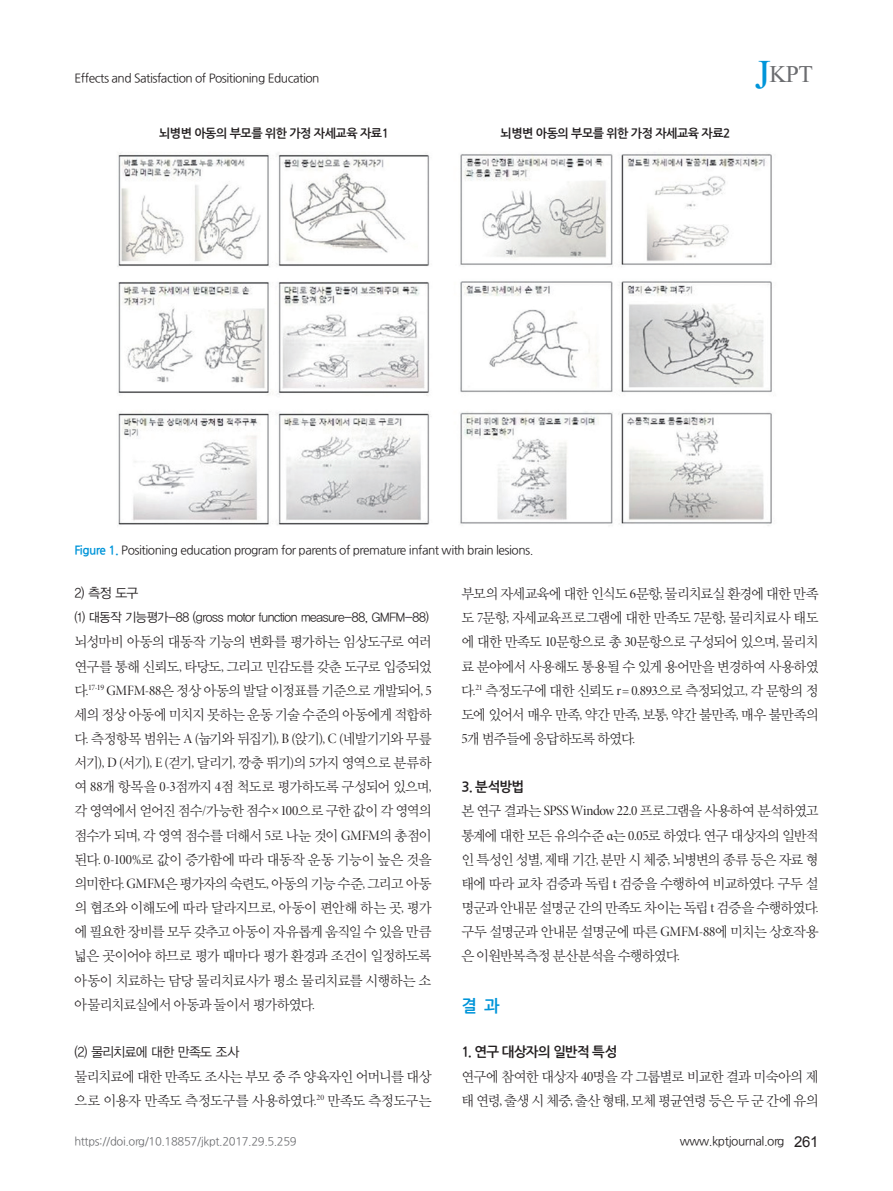
<style>
.page{position:relative;width:893px;height:1191px;background:#fff}
.page>*{position:absolute;margin:0;border:0;box-sizing:border-box;transform-origin:0 0}
.t1{font:30px "Aparajita";color:#6c6d70}
.t2{font:16.5px "Nanum Gothic OTF Bold";color:#0095d9}
.t3{font:14.25px/24.2px "YDVY Mj O32";letter-spacing:-.055em;color:#231f20;text-align:justify;scale:.96 1}
.t4{font:13.5px "YDVYGO32";letter-spacing:-.05em;color:#231f20;scale:.95 1}
.t5{font:13.5px "Nanum Gothic OTF Bold";letter-spacing:-.03em;color:#231f20}
.t6{font:12.75px "YDVYGO32";letter-spacing:-.025em;color:#231f20;scale:.95 1}
.t7{font:12px "Nanum Gothic OTF";letter-spacing:-.04em;color:#231f20}
.t8{font:12px "Nanum Gothic OTF Bold";letter-spacing:-.04em;color:#231f20}
.t9{font:11.25px "Nanum Gothic OTF";letter-spacing:-.03em;color:#6c6d70}
.s1{font-size:51px;color:#0095d9}
.s2{font-family:"Nanum Gothic OTF Bold";color:#0095d9}
.s3{font-family:"Minion Pro Disp"}
.s4{font-family:"Minion Pro";font-size:13.5px}
.s5{font-family:"Arial";font-size:15px}
</style>
<div class="page">
<img style="left:117px;top:153px;width:313px;height:373px">
<img style="left:460px;top:154px;width:312px;height:372px">
<p class="t7" style="left:74px;top:71px;width:247px">Effects and Satisfaction of Positioning Education</p>
<p class="t8" style="left:159px;top:127px;width:231px">뇌병변 아동의 부모를 위한 가정 자세교육 자료1</p>
<p class="t8" style="left:501px;top:127px;width:231px">뇌병변 아동의 부모를 위한 가정 자세교육 자료2</p>
<p class="t1" style="left:755px;top:60px;width:60px"><span class="s1">J</span>KPT</p>
<p class="t7" style="left:74px;top:543px;width:461px"><span class="s2">Figure 1.</span> Positioning education program for parents of premature infant with brain lesions.</p>
<p class="t4" style="left:74px;top:584px;width:69px">2) 측정 도구</p>
<p class="t6" style="left:74px;top:608px;width:375px">(1) 대동작 기능평가-88 (gross motor function measure-88, GMFM-88)</p>
<p class="t3" style="left:74px;top:629px;width:374px">뇌성마비 아동의 대동작 기능의 변화를 평가하는 임상도구로 여러 연구를 통해 신뢰도<span class="s3">,</span> 타당도<span class="s3">,</span> 그리고 민감도를 갖춘 도구로 입증되었 다<span class="s3">.</span><sup>17-19</sup> <span class="s3">GMFM-88</span>은 정상 아동의 발달 이정표를 기준으로 개발되어<span class="s3">, 5 </span>세의정상아동에미치지못하는운동기술수준의아동에게적합하 다<span class="s3">.</span> 측정항목 범위는 <span class="s3">A (</span>눕기와 뒤집기<span class="s3">), B (</span>앉기<span class="s3">), C (</span>네발기기와 무릎 서기<span class="s3">), D (</span>서기<span class="s3">), E (</span>걷기<span class="s3">,</span> 달리기<span class="s3">,</span> 깡충 뛰기<span class="s3">)</span>의 <span class="s3">5</span>가지 영역으로 분류하 여 <span class="s3">88</span>개 항목을 <span class="s3">0-3</span>점까지 <span class="s3">4</span>점 척도로 평가하도록 구성되어 있으며<span class="s3">, </span>각 영역에서 얻어진 점수<span class="s3">/</span>가능한 점수<span class="s4">×</span> <span class="s3">100</span>으로 구한 값이 각 영역의 점수가 되며<span class="s3">,</span> 각 영역 점수를 더해서 <span class="s3">5</span>로 나눈 것이 <span class="s3">GMFM</span>의 총점이 된다<span class="s3">. 0-100%</span>로 값이 증가함에 따라 대동작 운동 기능이 높은 것을 의미한다<span class="s3">. GMFM</span>은 평가자의 숙련도<span class="s3">,</span> 아동의 기능 수준<span class="s3">,</span> 그리고 아동 의 협조와 이해도에 따라 달라지므로<span class="s3">,</span> 아동이 편안해 하는 곳<span class="s3">,</span> 평가 에 필요한 장비를 모두 갖추고 아동이 자유롭게 움직일 수 있을 만큼 넓은 곳이어야 하므로 평가 때마다 평가 환경과 조건이 일정하도록 아동이 치료하는 담당 물리치료사가 평소 물리치료를 시행하는 소 아물리치료실에서 아동과 둘이서 평가하였다<span class="s3">.</span></p>
<p class="t4" style="left:74px;top:1043px;width:175px">(2) 물리치료에 대한 만족도 조사</p>
<p class="t3" style="left:74px;top:1064px;width:374px">물리치료에 대한 만족도 조사는 부모 중 주 양육자인 어머니를 대상 으로 이용자 만족도 측정도구를 사용하였다<span class="s3">.</span><sup>20</sup> 만족도 측정도구는</p>
<p class="t9" style="left:74px;top:1134px;width:224px">https://doi.org/10.18857/jkpt.2017.29.5.259</p>
<p class="t3" style="left:461px;top:581px;width:374px">부모의 자세교육에 대한 인식도 <span class="s3">6</span>문항<span class="s3">,</span> 물리치료실 환경에 대한 만족 도 <span class="s3">7</span>문항<span class="s3">,</span> 자세교육프로그램에 대한 만족도 <span class="s3">7</span>문항<span class="s3">,</span> 물리치료사 태도 에 대한 만족도 <span class="s3">10</span>문항으로 총 <span class="s3">30</span>문항으로 구성되어 있으며<span class="s3">,</span> 물리치 료 분야에서 사용해도 통용될 수 있게 용어만을 변경하여 사용하였 다<span class="s3">.</span><sup>21</sup> 측정도구에 대한 신뢰도 <span class="s3">r= 0.893</span>으로 측정되었고<span class="s3">,</span> 각 문항의 정 도에 있어서 매우 만족<span class="s3">,</span> 약간 만족<span class="s3">,</span> 보통<span class="s3">,</span> 약간 불만족<span class="s3">,</span> 매우 불만족의 <span class="s3">5</span>개 범주들에 응답하도록 하였다<span class="s3">.</span></p>
<p class="t5" style="left:461px;top:779px;width:64px">3. 분석방법</p>
<p class="t3" style="left:461px;top:798px;width:374px">본 연구 결과는 <span class="s3">SPSS Window 22.0</span> 프로그램을 사용하여 분석하였고 통계에 대한 모든 유의수준 <span class="s3">α</span>는 <span class="s3">0.05</span>로 하였다<span class="s3">.</span> 연구 대상자의 일반적 인 특성인 성별<span class="s3">,</span> 제태 기간<span class="s3">,</span> 분만 시 체중<span class="s3">,</span> 뇌병변의 종류 등은 자료 형 태에 따라 교차 검증과 독립 <span class="s3">t</span> 검증을 수행하여 비교하였다<span class="s3">.</span> 구두 설 명군과 안내문 설명군 간의 만족도 차이는 독립 <span class="s3">t</span> 검증을 수행하였다<span class="s3">. </span>구두 설명군과 안내문 설명군에 따른 <span class="s3">GMFM-88</span>에 미치는 상호작용 은 이원반복측정 분산분석을 수행하였다<span class="s3">.</span></p>
<p class="t2" style="left:461px;top:996px;width:40px">결 과</p>
<p class="t5" style="left:461px;top:1045px;width:158px">1. 연구 대상자의 일반적 특성</p>
<p class="t3" style="left:461px;top:1064px;width:374px">연구에 참여한 대상자 <span class="s3">40</span>명을 각 그룹별로 비교한 결과 미숙아의 제 태 연령<span class="s3">,</span> 출생 시 체중<span class="s3">,</span> 출산 형태<span class="s3">,</span> 모체 평균연령 등은 두 군 간에 유의</p>
<p class="t7" style="left:680px;top:1134px;width:140px">www.kptjournal.org <span class="s5">261</span></p>
</div>
